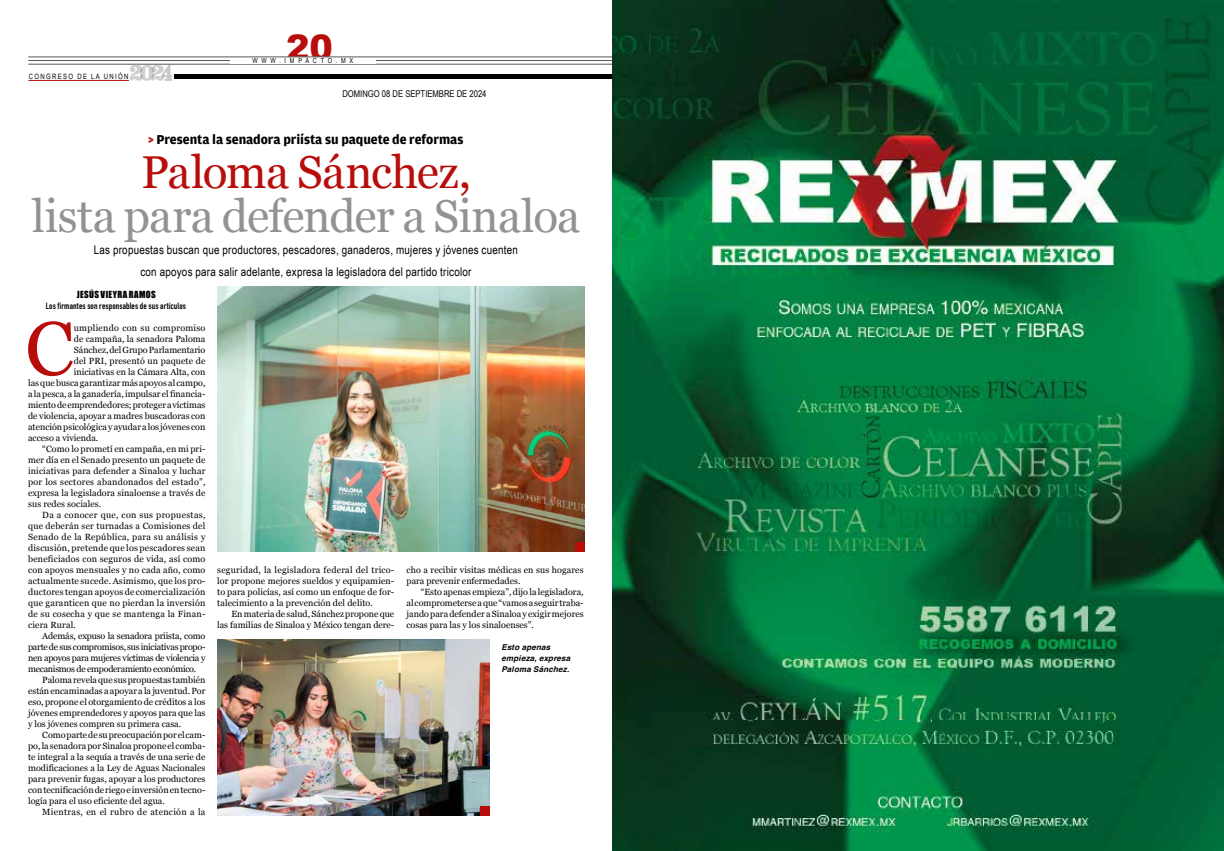
<style>
.page{position:relative;width:1224px;height:851px;background:#fff}
.page>*{position:absolute;margin:0;border:0;box-sizing:border-box;transform-origin:0 0}
.t1{font:75.7px "Georgia";color:#b70e0c}
.t2{font:46px "Georgia";letter-spacing:-.015em;color:#929292}
.t3{font:46px "Georgia";letter-spacing:-.015em;color:#b70e0c}
.t4{font:900 35.1px "Arial";color:#b70e0c}
.t5{font:700 13.6px "Amplitude";letter-spacing:-.005em;color:#000}
.t6{font:12px/22px "Arial Narrow";letter-spacing:.02em;color:#000;text-align:center}
.t7{font:9.3px "Arial Narrow";color:#000}
.t8{font:9px/11px "Georgia";color:#000;text-align:justify}
.t9{font:9px "Georgia";letter-spacing:.02em;color:#000}
.t10{font:9px "Georgia";letter-spacing:-.03em;color:#000}
.t11{font:9px "Georgia";letter-spacing:.03em;color:#000}
.t12{font:9px "Georgia";letter-spacing:.035em;color:#000}
.t13{font:700 9px "DIN Condensed";letter-spacing:.015em;color:#000}
.t14{font:9px "Impact";letter-spacing:.04em;color:#000}
.t15{font:italic 700 8px/11px "Helvetica";letter-spacing:.025em;color:#000}
.t16{font:7.3px "Arial Narrow";letter-spacing:.18em;color:#000}
.t17{font:6.8px "Arial Narrow";letter-spacing:.55em;color:#000}
.s1{color:#b70e0c}
</style>
<div class="page">
<hr style="left:28px;top:57px;width:584px;height:1px;background:#575756">
<hr style="left:28px;top:60px;width:584px;height:1px;background:#575756">
<hr style="left:28px;top:64px;width:584px;height:1px;background:#575756">
<img style="left:217px;top:287px;width:367px;height:264px">
<img style="left:218px;top:639px;width:271px;height:176px">
<div style="left:174px;top:74px;width:438px;height:5px;background:#000"></div>
<hr style="left:28px;top:80px;width:101px;height:1px;background:#b70e0c">
<svg style="left:130px;top:64px;width:43px;height:17px"></svg>
<div style="left:230px;top:58px;width:146px;height:5px;background:#fff"></div>
<img style="left:612px;top:0;width:612px;height:850px">
<div style="left:480px;top:806px;width:9px;height:9px;background:#b70e0c"></div>
<div style="left:575px;top:542px;width:9px;height:9px;background:#b70e0c"></div>
<p class="t16" style="left:29px;top:71px;width:101px">CONGRESO DE LA UNIÓN</p>
<h3 class="t4" style="left:286px;top:22px;width:48px">20</h3>
<p class="t17" style="left:253px;top:55px;width:102px">WWW.IMPACTO.MX</p>
<p class="t7" style="left:342px;top:87px;width:146px">DOMINGO 08 DE SEPTIEMBRE DE 2024</p>
<h3 class="t5" style="left:148px;top:132px;width:317px"><span class="s1">&gt;</span> Presenta la senadora priísta su paquete de reformas</h3>
<h2 class="t3" style="left:141px;top:138px;width:332px">Paloma Sánchez,</h2>
<h2 class="t2" style="left:32px;top:182px;width:550px">lista para defender a Sinaloa</h2>
<h3 class="t6" style="left:94px;top:238px;width:426px">Las propuestas buscan que productores, pescadores, ganaderos, mujeres y jóvenes cuenten con apoyos para salir adelante, expresa la legisladora del partido tricolor</h3>
<p class="t13" style="left:46px;top:299px;width:142px">Los firmantes son responsables de sus artículos</p>
<p class="t14" style="left:77px;top:287px;width:80px">JESÚS VIEYRA RAMOS</p>
<h1 class="t1" style="left:25px;top:293px;width:50px">C</h1>
<p class="t11" style="left:74px;top:321px;width:133px">umpliendo con su compromiso</p>
<p class="t8" style="left:74px;top:333px;width:133px">de campaña, la senadora Paloma</p>
<p class="t8" style="left:74px;top:344px;width:133px">Sánchez, del Grupo Parlamentario</p>
<p class="t8" style="left:74px;top:355px;width:133px">del PRI, presentó un paquete de</p>
<p class="t8" style="left:74px;top:366px;width:133px">iniciativas en la Cámara Alta, con</p>
<p class="t8" style="left:28px;top:377px;width:179px">las que busca garantizar más apoyos al campo,</p>
<p class="t8" style="left:28px;top:388px;width:179px">a la pesca, a la ganadería, impulsar el financia-</p>
<p class="t8" style="left:28px;top:399px;width:179px">miento de emprendedores; proteger a víctimas</p>
<p class="t8" style="left:28px;top:410px;width:179px">de violencia, apoyar a madres buscadoras con</p>
<p class="t8" style="left:28px;top:421px;width:179px">atención psicológica y ayudar a los jóvenes con</p>
<p class="t8" style="left:28px;top:432px;width:72px">acceso a vivienda.</p>
<p class="t8" style="left:42px;top:443px;width:165px">“Como lo prometí en campaña, en mi pri-</p>
<p class="t8" style="left:28px;top:454px;width:179px">mer día en el Senado presento un paquete de</p>
<p class="t8" style="left:28px;top:465px;width:179px">iniciativas para defender a Sinaloa y luchar</p>
<p class="t11" style="left:28px;top:475px;width:179px">por los sectores abandonados del estado”,</p>
<p class="t8" style="left:28px;top:487px;width:179px">expresa la legisladora sinaloense a través de</p>
<p class="t8" style="left:28px;top:498px;width:75px">sus redes sociales.</p>
<p class="t12" style="left:42px;top:508px;width:165px">Da a conocer que, con sus propuestas,</p>
<p class="t9" style="left:28px;top:519px;width:179px">que deberán ser turnadas a Comisiones del</p>
<p class="t11" style="left:28px;top:530px;width:179px">Senado de la República, para su análisis y</p>
<p class="t9" style="left:28px;top:541px;width:179px">discusión, pretende que los pescadores sean</p>
<p class="t9" style="left:28px;top:552px;width:179px">beneficiados con seguros de vida, así como</p>
<p class="t9" style="left:28px;top:563px;width:179px">con apoyos mensuales y no cada año, como</p>
<p class="t9" style="left:28px;top:574px;width:179px">actualmente sucede. Asimismo, que los pro-</p>
<p class="t9" style="left:28px;top:585px;width:179px">ductores tengan apoyos de comercialización</p>
<p class="t9" style="left:28px;top:596px;width:179px">que garanticen que no pierdan la inversión</p>
<p class="t9" style="left:28px;top:607px;width:179px">de su cosecha y que se mantenga la Finan-</p>
<p class="t9" style="left:28px;top:618px;width:49px">ciera Rural.</p>
<p class="t8" style="left:42px;top:630px;width:165px">Además, expuso la senadora priista, como</p>
<p class="t10" style="left:28px;top:640px;width:179px">parte de sus compromisos, sus iniciativas propo-</p>
<p class="t10" style="left:28px;top:651px;width:179px">nen apoyos para mujeres víctimas de violencia y</p>
<p class="t10" style="left:28px;top:662px;width:170px">mecanismos de empoderamiento económico.</p>
<p class="t8" style="left:42px;top:674px;width:165px">Paloma revela que sus propuestas también</p>
<p class="t8" style="left:28px;top:685px;width:179px">están encaminadas a apoyar a la juventud. Por</p>
<p class="t8" style="left:28px;top:696px;width:179px">eso, propone el otorgamiento de créditos a los</p>
<p class="t8" style="left:28px;top:707px;width:179px">jóvenes emprendedores y apoyos para que las</p>
<p class="t8" style="left:28px;top:718px;width:155px">y los jóvenes compren su primera casa.</p>
<p class="t8" style="left:42px;top:729px;width:165px">Como parte de su preocupación por el cam-</p>
<p class="t8" style="left:28px;top:740px;width:179px">po, la senadora por Sinaloa propone el comba-</p>
<p class="t8" style="left:28px;top:751px;width:179px">te integral a la sequía a través de una serie de</p>
<p class="t8" style="left:28px;top:762px;width:179px">modificaciones a la Ley de Aguas Nacionales</p>
<p class="t8" style="left:28px;top:773px;width:179px">para prevenir fugas, apoyar a los productores</p>
<p class="t8" style="left:28px;top:784px;width:179px">con tecnificación de riego e inversión en tecno-</p>
<p class="t8" style="left:28px;top:795px;width:138px">logía para el uso eficiente del agua.</p>
<p class="t12" style="left:42px;top:805px;width:165px">Mientras, en el rubro de atención a la</p>
<p class="t8" style="left:217px;top:564px;width:179px">seguridad, la legisladora federal del trico&shy;lor propone mejores sueldos y equipamien&shy;to para policías, así como un enfoque de for&shy;talecimiento a la prevención del delito.</p>
<p class="t8" style="left:217px;top:608px;width:179px;text-align:right">En materia de salud, Sánchez propone que<br>las familias de Sinaloa y México tengan dere-</p>
<p class="t8" style="left:407px;top:564px;width:179px">cho a recibir visitas médicas en sus hogares para prevenir enfermedades.</p>
<p class="t8" style="left:407px;top:586px;width:179px;text-indent:14px">“Esto apenas empieza”, dijo la legisladora, al comprometerse a que “vamos a seguir traba&shy;jando para defender a Sinaloa y exigir mejores cosas para las y los sinaloenses”.</p>
<p class="t15" style="left:502px;top:642px;width:70px">Esto apenas empieza, expresa<br>Paloma Sánchez.</p>
</div>
